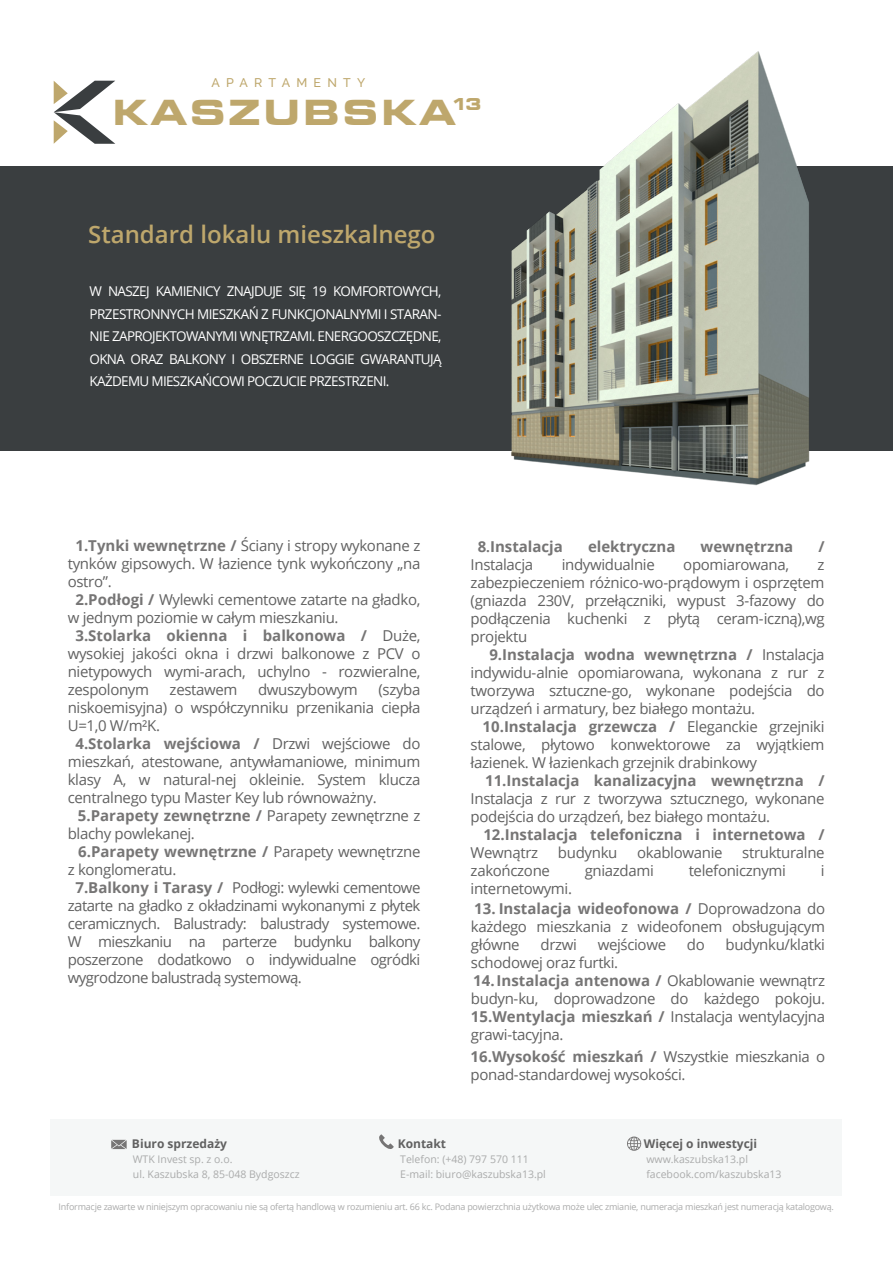
<style>
.page{position:relative;width:893px;height:1263px;background:#fff}
.page>*{position:absolute;margin:0;border:0;box-sizing:border-box;transform-origin:0 0}
.t1{font:700 expanded 34.35px "Square 721 BT";letter-spacing:.1em;color:#bea76c}
.t2{font:600 24px "Open Sans";color:#bea76c}
.t3{font:700 expanded 16.35px "Square 721 BT";color:#bea76c}
.t4{font:15px/18px "Open Sans";letter-spacing:-.025em;color:#616161;text-align:justify}
.t5{font:700 15px "Open Sans";color:#767575}
.t6{font:13.5px/22.5px "Open Sans";letter-spacing:-.05em;color:#fff;text-align:justify}
.t7{font:500 12.45px "Raleway";letter-spacing:.5em;color:#bea76c}
.t8{font:700 12px "Open Sans";color:#616161}
.t9{font:10.5px/15px "Open Sans";color:#aaabab}
.t10{font:9px "Open Sans";letter-spacing:-.025em;color:#aaabab}
.s1{font-weight:700;color:#767575}
.s2{font-weight:400;color:#616161}
.s3{font-size:13.5px}
</style>
<div class="page">
<div style="left:51px;top:1119px;width:791px;height:77px;background:#f5f7f7"></div>
<div style="left:0;top:166px;width:893px;height:284px;background:#3a3e40"></div>
<svg style="left:54px;top:81px;width:61px;height:63px"></svg>
<img style="left:480px;top:51px;width:351px;height:435px">
<svg style="left:111px;top:1140px;width:16px;height:9px"></svg>
<svg style="left:627px;top:1136px;width:14px;height:15px"></svg>
<svg style="left:379px;top:1134px;width:15px;height:15px"></svg>
<p class="t7" style="left:211px;top:76px;width:155px">APARTAMENTY</p>
<p class="t3" style="left:451px;top:94px;width:32px">13</p>
<h1 class="t1" style="left:113px;top:92px;width:344px">KASZUBSKA</h1>
<h2 class="t2" style="left:88px;top:218px;width:349px">Standard lokalu mieszkalnego</h2>
<p class="t6" style="left:90px;top:280px;width:354px">W NASZEJ KAMIENICY ZNAJDUJE SIĘ 19 KOMFORTOWYCH, PRZESTRONNYCH MIESZKAŃ Z FUNKCJONALNYMI I STARAN-NIE ZAPROJEKTOWANYMI WNĘTRZAMI. ENERGOOSZCZĘDNE, OKNA ORAZ BALKONY I OBSZERNE LOGGIE GWARANTUJĄ KAŻDEMU MIESZKAŃCOWI POCZUCIE PRZESTRZENI.</p>
<p class="t4" style="left:75px;top:536px;width:346px"><span class="s1">1.Tynki wewnętrzne /</span> Ściany i stropy wykonane z</p>
<p class="t4" style="left:68px;top:554px;width:354px">tynków gipsowych. W łazience tynk wykończony „na</p>
<p class="t4" style="left:68px;top:572px;width:45px">ostro”.</p>
<p class="t4" style="left:75px;top:590px;width:346px"><span class="s1">2.Podłogi /</span> Wylewki cementowe zatarte na gładko,</p>
<p class="t4" style="left:68px;top:608px;width:272px">w jednym poziomie w całym mieszkaniu.</p>
<p class="t5" style="left:75px;top:625px;width:346px">3.Stolarka okienna i balkonowa / <span class="s2">Duże,</span></p>
<p class="t4" style="left:68px;top:644px;width:354px">wysokiej jakości okna i drzwi balkonowe z PCV o</p>
<p class="t4" style="left:68px;top:662px;width:354px">nietypowych wymi-arach, uchylno - rozwieralne,</p>
<p class="t4" style="left:68px;top:680px;width:83px">zespolonym</p>
<p class="t4" style="left:170px;top:680px;width:69px">zestawem</p>
<p class="t4" style="left:258px;top:680px;width:101px">dwuszybowym</p>
<p class="t4" style="left:378px;top:680px;width:44px">(szyba</p>
<p class="t4" style="left:68px;top:698px;width:354px">niskoemisyjna) o współczynniku przenikania ciepła</p>
<p class="t4" style="left:68px;top:716px;width:94px">U=1,0 W/m²K.</p>
<p class="t5" style="left:75px;top:733px;width:346px">4.Stolarka wejściowa / <span class="s2">Drzwi wejściowe do</span></p>
<p class="t4" style="left:68px;top:752px;width:354px">mieszkań, atestowane, antywłamaniowe, minimum</p>
<p class="t4" style="left:68px;top:770px;width:354px">klasy A, w natural-nej okleinie. System klucza</p>
<p class="t4" style="left:68px;top:788px;width:310px">centralnego typu Master Key lub równoważny.</p>
<p class="t5" style="left:78px;top:805px;width:344px">5.Parapety zewnętrzne / <span class="s2">Parapety zewnętrzne z</span></p>
<p class="t4" style="left:68px;top:824px;width:129px">blachy powlekanej.</p>
<p class="t5" style="left:78px;top:841px;width:344px">6.Parapety wewnętrzne / <span class="s2">Parapety wewnętrzne</span></p>
<p class="t4" style="left:68px;top:860px;width:110px">z konglomeratu.</p>
<p class="t4" style="left:75px;top:878px;width:346px"><span class="s1">7.Balkony i Tarasy /</span> Podłogi: wylewki cementowe</p>
<p class="t4" style="left:68px;top:896px;width:354px">zatarte na gładko z okładzinami wykonanymi z płytek</p>
<p class="t4" style="left:68px;top:914px;width:354px">ceramicznych. Balustrady: balustrady systemowe.</p>
<p class="t4" style="left:68px;top:932px;width:354px">W mieszkaniu na parterze budynku balkony</p>
<p class="t4" style="left:68px;top:950px;width:354px">poszerzone dodatkowo o indywidualne ogródki</p>
<p class="t4" style="left:68px;top:968px;width:236px">wygrodzone balustradą systemową.</p>
<p class="t5" style="left:478px;top:535px;width:87px">8<span class="s3">.</span>Instalacja</p>
<p class="t5" style="left:588px;top:535px;width:89px">elektryczna</p>
<p class="t5" style="left:700px;top:535px;width:94px">wewnętrzna</p>
<p class="t5" style="left:818px;top:535px;width:8px">/</p>
<p class="t4" style="left:471px;top:555px;width:64px">Instalacja</p>
<p class="t4" style="left:562px;top:555px;width:95px">indywidualnie</p>
<p class="t4" style="left:683px;top:555px;width:107px">opomiarowana,</p>
<p class="t4" style="left:471px;top:555px;width:355px;text-indent:347px">z zabezpieczeniem różnico-wo-prądowym i osprzętem (gniazda 230V, przełączniki, wypust 3-fazowy do podłączenia kuchenki z płytą ceram-iczną),wg projektu</p>
<p class="t4" style="left:471px;top:645px;width:355px;text-indent:19px"><span class="s1">9.Instalacja wodna wewnętrzna /</span> Instalacja indywidu-alnie opomiarowana, wykonana z rur z tworzywa sztuczne-go, wykonane podejścia do urządzeń i armatury, bez białego montażu.</p>
<p class="t4" style="left:471px;top:717px;width:355px;text-indent:12px"><span class="s1">10.Instalacja grzewcza /</span> Eleganckie grzejniki stalowe, płytowo konwektorowe za wyjątkiem łazienek. W łazienkach grzejnik drabinkowy</p>
<p class="t5" style="left:485px;top:769px;width:341px">11.Instalacja kanalizacyjna wewnętrzna /</p>
<p class="t4" style="left:471px;top:789px;width:355px">Instalacja z rur z tworzywa sztucznego, wykonane podejścia do urządzeń, bez białego montażu.</p>
<p class="t5" style="left:483px;top:823px;width:343px">12.Instalacja telefoniczna i internetowa /</p>
<p class="t4" style="left:471px;top:843px;width:69px">Wewnątrz</p>
<p class="t4" style="left:558px;top:843px;width:61px">budynku</p>
<p class="t4" style="left:637px;top:843px;width:87px">okablowanie</p>
<p class="t4" style="left:742px;top:843px;width:84px">strukturalne</p>
<p class="t4" style="left:471px;top:861px;width:81px">zakończone</p>
<p class="t4" style="left:585px;top:861px;width:71px">gniazdami</p>
<p class="t4" style="left:689px;top:861px;width:99px">telefonicznymi</p>
<p class="t4" style="left:821px;top:861px;width:5px">i</p>
<p class="t4" style="left:471px;top:879px;width:103px">internetowymi.</p>
<p class="t4" style="left:471px;top:899px;width:356px"><span class="s1">13. Instalacja wideofonowa /</span> Doprowadzona do każdego mieszkania z wideofonem obsługującym główne</p>
<p class="t4" style="left:540px;top:935px;width:38px">drzwi</p>
<p class="t4" style="left:598px;top:935px;width:70px">wejściowe</p>
<p class="t4" style="left:687px;top:935px;width:19px">do</p>
<p class="t4" style="left:725px;top:935px;width:101px">budynku/klatki</p>
<p class="t4" style="left:471px;top:953px;width:356px;text-align:left">schodowej oraz furtki.<br><span class="s1">14.Instalacja antenowa /</span> Okablowanie wewnątrz budyn-ku, doprowadzone do każdego pokoju.<br><span class="s1">15.Wentylacja mieszkań /</span> Instalacja wentylacyjna grawi-tacyjna.</p>
<p class="t4" style="left:471px;top:1047px;width:356px"><span class="s1">16.Wysokość mieszkań /</span> Wszystkie mieszkania o ponad-standardowej wysokości.</p>
<p class="t8" style="left:644px;top:1135px;width:115px">Więcej o inwestycji</p>
<p class="t9" style="left:646px;top:1151px;width:137px">www.kaszubska13.pl facebook.com/kaszubska13</p>
<p class="t10" style="left:59px;top:1200px;width:777px">Informacje zawarte w niniejszym opracowaniu nie są ofertą handlową w rozumieniu art. 66 kc. Podana powierzchnia użytkowa może ulec zmianie, numeracja mieszkań jest numeracją katalogową.</p>
<p class="t8" style="left:132px;top:1135px;width:97px">Biuro sprzedaży</p>
<p class="t8" style="left:398px;top:1135px;width:50px">Kontakt</p>
<p class="t9" style="left:133px;top:1151px;width:168px">WTK Invest sp. z o.o.<br>ul. Kaszubska 8, 85-048 Bydgoszcz</p>
<p class="t9" style="left:400px;top:1151px;width:147px">Telefon: (+48) 797 570 111<br>E-mail: biuro@kaszubska13.pl</p>
</div>
